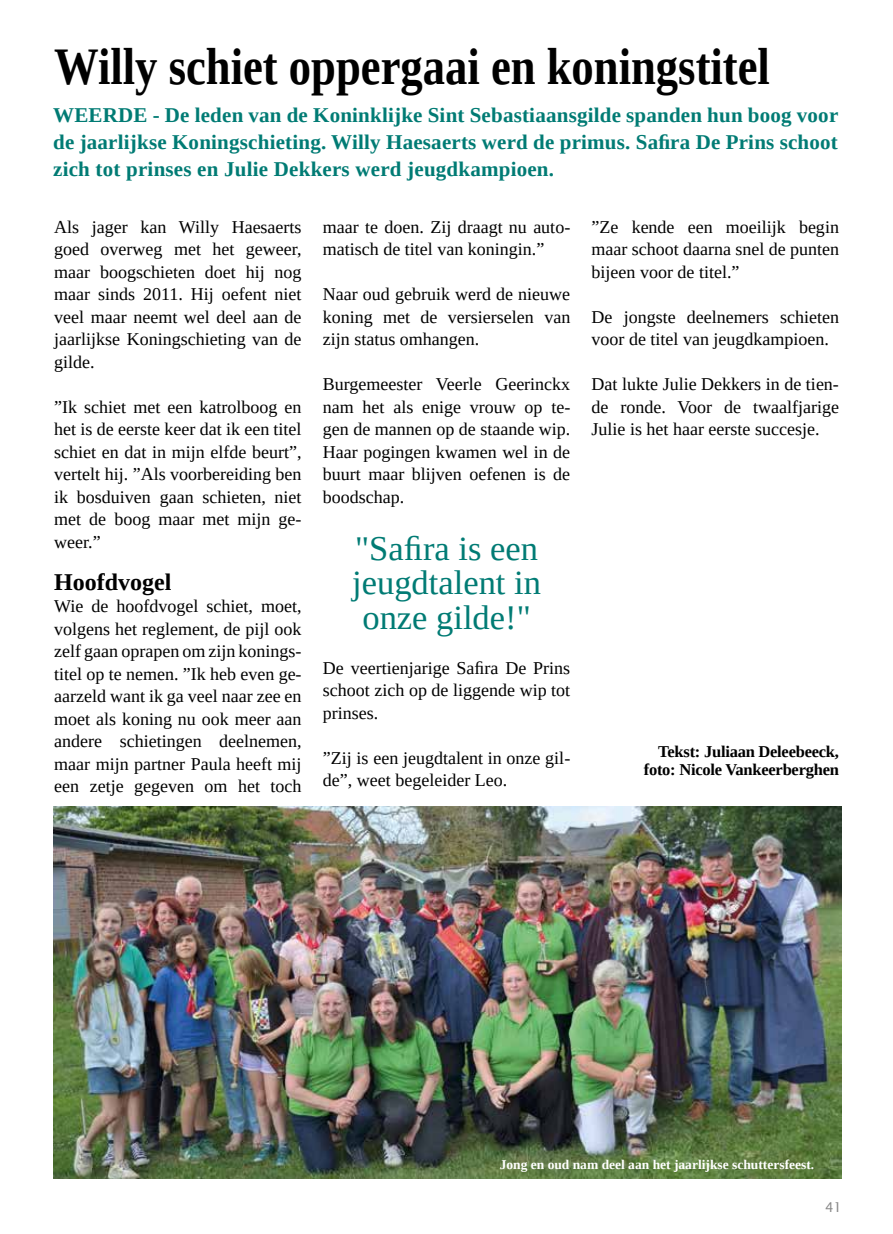
<style>
.page{position:relative;width:893px;height:1234px;background:#fff}
.page>*{position:absolute;margin:0;border:0;box-sizing:border-box;transform-origin:0 0}
.t1{font:700 52.5px "Tinos";color:#000;scale:.85 1}
.t2{font:34.5px/34.5px "Tinos";color:#007b74;text-align:justify}
.t3{font:700 24px "Tinos";color:#000}
.t4{font:700 21px/27px "Tinos";letter-spacing:.01em;color:#007b74;text-align:justify}
.t5{font:18px/22.5px "Tinos";color:#000;text-align:justify}
.t6{font:700 16.5px/18px "Tinos";letter-spacing:-.015em;color:#000;text-align:right}
.t7{font:700 13.5px "Tinos";color:#fff}
.t8{font:13.5px "Lucida Sans Std";color:#878787}
</style>
<div class="page">
<img style="left:53px;top:806px;width:789px;height:372px">
<h1 class="t1" style="left:54px;top:31px;width:844px">Willy schiet oppergaai en koningstitel</h1>
<p class="t4" style="left:53px;top:101px;width:787px">WEERDE - De leden van de Koninklijke Sint Sebastiaansgilde spanden hun boog voor de jaarlijkse Koningschieting. Willy Haesaerts werd de primus. Safira De Prins schoot zich tot prinses en Julie Dekkers werd jeugdkampioen.</p>
<p class="t5" style="left:54px;top:215px;width:249px">Als jager kan Willy Haesaerts goed overweg met het geweer, maar boogschieten doet hij nog maar sinds 2011. Hij oefent niet veel maar neemt wel deel aan de jaarlijkse Koningschieting van de gilde.</p>
<p class="t5" style="left:54px;top:395px;width:249px">”Ik schiet met een katrolboog en het is de eerste keer dat ik een titel schiet en dat in mijn elfde beurt”, vertelt hij. ”Als voorbereiding ben ik bosduiven gaan schieten, niet met de boog maar met mijn ge&shy;weer.”</p>
<h3 class="t3" style="left:54px;top:565px;width:119px">Hoofdvogel</h3>
<p class="t5" style="left:54px;top:594px;width:249px">Wie de hoofdvogel schiet, moet, volgens het reglement, de pijl ook zelf gaan oprapen om zijn konings&shy;titel op te nemen. ”Ik heb even ge&shy;aarzeld want ik ga veel naar zee en moet als koning nu ook meer aan andere schietingen deelnemen, maar mijn partner Paula heeft mij een zetje gegeven om het toch</p>
<p class="t5" style="left:592px;top:215px;width:249px">”Ze kende een moeilijk begin maar schoot daarna snel de punten bijeen voor de titel.”</p>
<p class="t5" style="left:592px;top:305px;width:249px">De jongste deelnemers schieten voor de titel van jeugdkampioen.</p>
<p class="t5" style="left:592px;top:372px;width:249px">Dat lukte Julie Dekkers in de tien&shy;de ronde. Voor de twaalfjarige Julie is het haar eerste succesje.</p>
<p class="t5" style="left:323px;top:215px;width:249px">maar te doen. Zij draagt nu auto&shy;matisch de titel van koningin.”</p>
<p class="t5" style="left:323px;top:283px;width:249px">Naar oud gebruik werd de nieuwe koning met de versierselen van zijn status omhangen.</p>
<p class="t5" style="left:323px;top:373px;width:249px">Burgemeester Veerle Geerinckx nam het als enige vrouw op te&shy;gen de mannen op de staande wip.<br>Haar pogingen kwamen wel in de buurt maar blijven oefenen is de boodschap.</p>
<h2 class="t2" style="left:352px;top:530px;width:190px">"Safira is een jeugdtalent in onze gilde!"</h2>
<p class="t5" style="left:323px;top:656px;width:249px">De veertienjarige Safira De Prins schoot zich op de liggende wip tot prinses.</p>
<p class="t5" style="left:323px;top:746px;width:249px">”Zij is een jeugdtalent in onze gil&shy;de”, weet begeleider Leo.</p>
<p class="t6" style="left:644px;top:741px;width:197px">Tekst: Juliaan Deleebeeck, foto: Nicole Vankeerberghen</p>
<p class="t7" style="left:500px;top:1154px;width:316px">Jong en oud nam deel aan het jaarlijkse schuttersfeest.</p>
<p class="t8" style="left:825px;top:1198px;width:18px">41</p>
</div>
